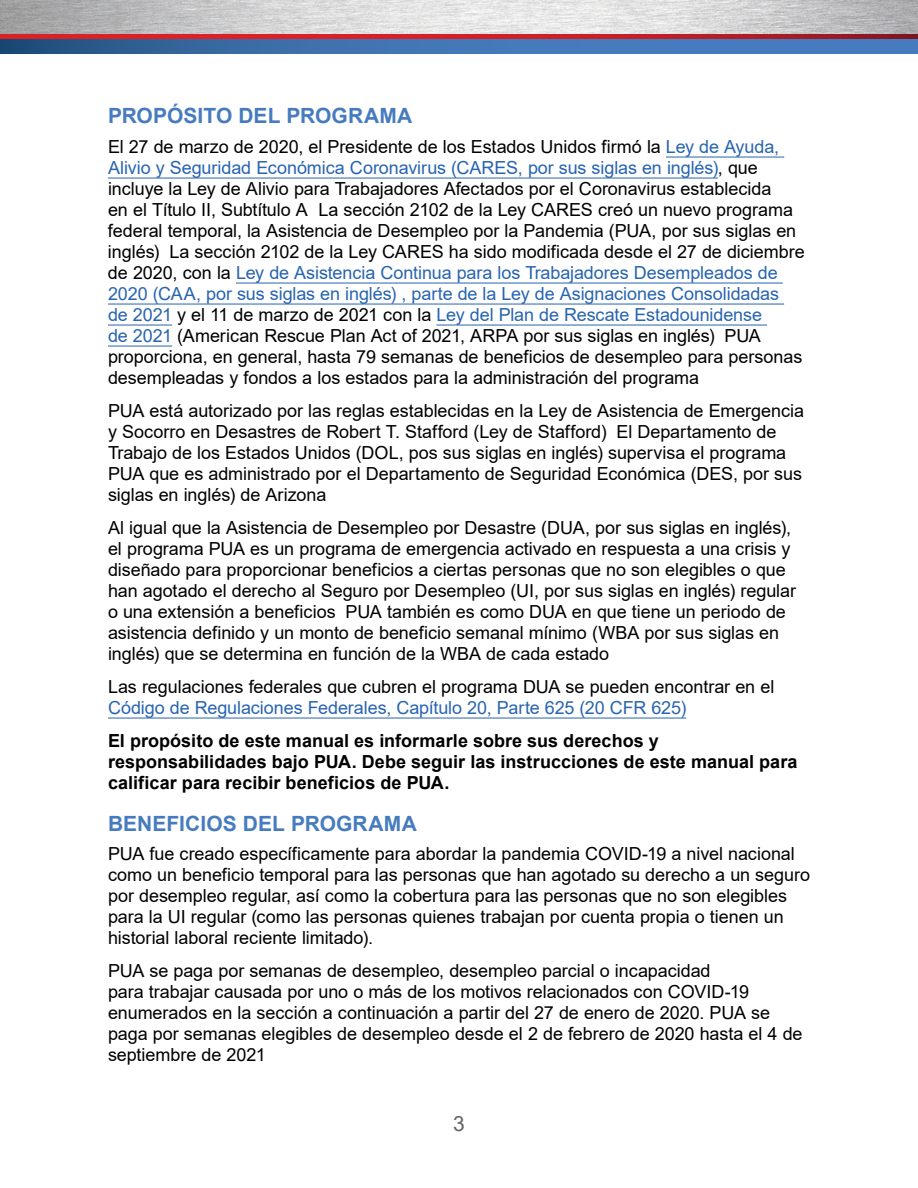
<style>
.page{position:relative;width:918px;height:1188px;background:#fff}
.page>*{position:absolute;margin:0;border:0;box-sizing:border-box;transform-origin:0 0}
.t1{font:700 21px "Arial";letter-spacing:.005em;color:#467cbf}
.t2{font:21px "Arial";color:#636466}
.t3{font:18px/21px "Arial";letter-spacing:-.005em;color:#000}
.t4{font:700 18px/21px "Arial";letter-spacing:.005em;color:#000}
.t5{font:18px "Arial";letter-spacing:-.005em;color:#2864b0}
.s1{color:#2864b0}
</style>
<div class="page">
<svg style="left:0;top:38px;width:918px;height:15px;background:#466ba4"></svg>
<svg style="left:0;top:34px;width:918px;height:4px;background:#c61f26"></svg>
<img style="left:0;top:0;width:918px;height:34px">
<hr style="left:666px;top:157px;width:118px;height:1px;background:#2864b0">
<hr style="left:108px;top:178px;width:610px;height:1px;background:#2864b0">
<hr style="left:236px;top:283px;width:547px;height:1px;background:#2864b0">
<hr style="left:108px;top:304px;width:676px;height:1px;background:#2864b0">
<hr style="left:108px;top:325px;width:64px;height:1px;background:#2864b0">
<hr style="left:437px;top:325px;width:330px;height:1px;background:#2864b0">
<hr style="left:108px;top:346px;width:64px;height:1px;background:#2864b0">
<hr style="left:108px;top:718px;width:578px;height:1px;background:#2864b0">
<p class="t1" style="left:108px;top:101px;width:306px">PROPÓSITO DEL PROGRAMA</p>
<p class="t3" style="left:108px;top:136px;width:698px">El 27 de marzo de 2020, el Presidente de los Estados Unidos firmó la <span class="s1">Ley de Ayuda, Alivio y Seguridad Económica Coronavirus (CARES, por sus siglas en inglés)</span>, que incluye la Ley de Alivio para Trabajadores Afectados por el Coronavirus establecida<br>en el Título II, Subtítulo A La sección 2102 de la Ley CARES creó un nuevo programa federal temporal, la Asistencia de Desempleo por la Pandemia (PUA, por sus siglas en inglés) La sección 2102 de la Ley CARES ha sido modificada desde el 27 de diciembre de 2020, con la <span class="s1">Ley de Asistencia Continua para los Trabajadores Desempleados de 2020 (CAA, por sus siglas en inglés) , parte de la Ley de Asignaciones Consolidadas<br>de 2021</span> y el 11 de marzo de 2021 con la <span class="s1">Ley del Plan de Rescate Estadounidense<br>de 2021</span> (American Rescue Plan Act of 2021, ARPA por sus siglas en inglés) PUA proporciona, en general, hasta 79 semanas de beneficios de desempleo para personas desempleadas y fondos a los estados para la administración del programa</p>
<p class="t3" style="left:108px;top:400px;width:698px">PUA está autorizado por las reglas establecidas en la Ley de Asistencia de Emergencia y Socorro en Desastres de Robert T. Stafford (Ley de Stafford) El Departamento de Trabajo de los Estados Unidos (DOL, pos sus siglas en inglés) supervisa el programa PUA que es administrado por el Departamento de Seguridad Económica (DES, por sus siglas en inglés) de Arizona</p>
<p class="t3" style="left:108px;top:517px;width:690px">Al igual que la Asistencia de Desempleo por Desastre (DUA, por sus siglas en inglés), el programa PUA es un programa de emergencia activado en respuesta a una crisis y diseñado para proporcionar beneficios a ciertas personas que no son elegibles o que han agotado el derecho al Seguro por Desempleo (UI, por sus siglas en inglés) regular o una extensión a beneficios PUA también es como DUA en que tiene un periodo de asistencia definido y un monto de beneficio semanal mínimo (WBA por sus siglas en inglés) que se determina en función de la WBA de cada estado</p>
<p class="t3" style="left:108px;top:676px;width:668px">Las regulaciones federales que cubren el programa DUA se pueden encontrar en el</p>
<p class="t5" style="left:108px;top:696px;width:580px">Código de Regulaciones Federales, Capítulo 20, Parte 625 (20 CFR 625)</p>
<p class="t4" style="left:108px;top:731px;width:691px">El propósito de este manual es informarle sobre sus derechos y responsabilidades bajo PUA. Debe seguir las instrucciones de este manual para calificar para recibir beneficios de PUA.</p>
<p class="t1" style="left:108px;top:809px;width:310px">BENEFICIOS DEL PROGRAMA</p>
<p class="t3" style="left:108px;top:843px;width:704px">PUA fue creado específicamente para abordar la pandemia COVID-19 a nivel nacional como un beneficio temporal para las personas que han agotado su derecho a un seguro por desempleo regular, así como la cobertura para las personas que no son elegibles para la UI regular (como las personas quienes trabajan por cuenta propia o tienen un historial laboral reciente limitado).</p>
<p class="t3" style="left:108px;top:960px;width:696px">PUA se paga por semanas de desempleo, desempleo parcial o incapacidad<br>para trabajar causada por uno o más de los motivos relacionados con COVID-19 enumerados en la sección a continuación a partir del 27 de enero de 2020. PUA se paga por semanas elegibles de desempleo desde el 2 de febrero de 2020 hasta el 4 de septiembre de 2021</p>
<p class="t2" style="left:453px;top:1109px;width:13px">3</p>
</div>
